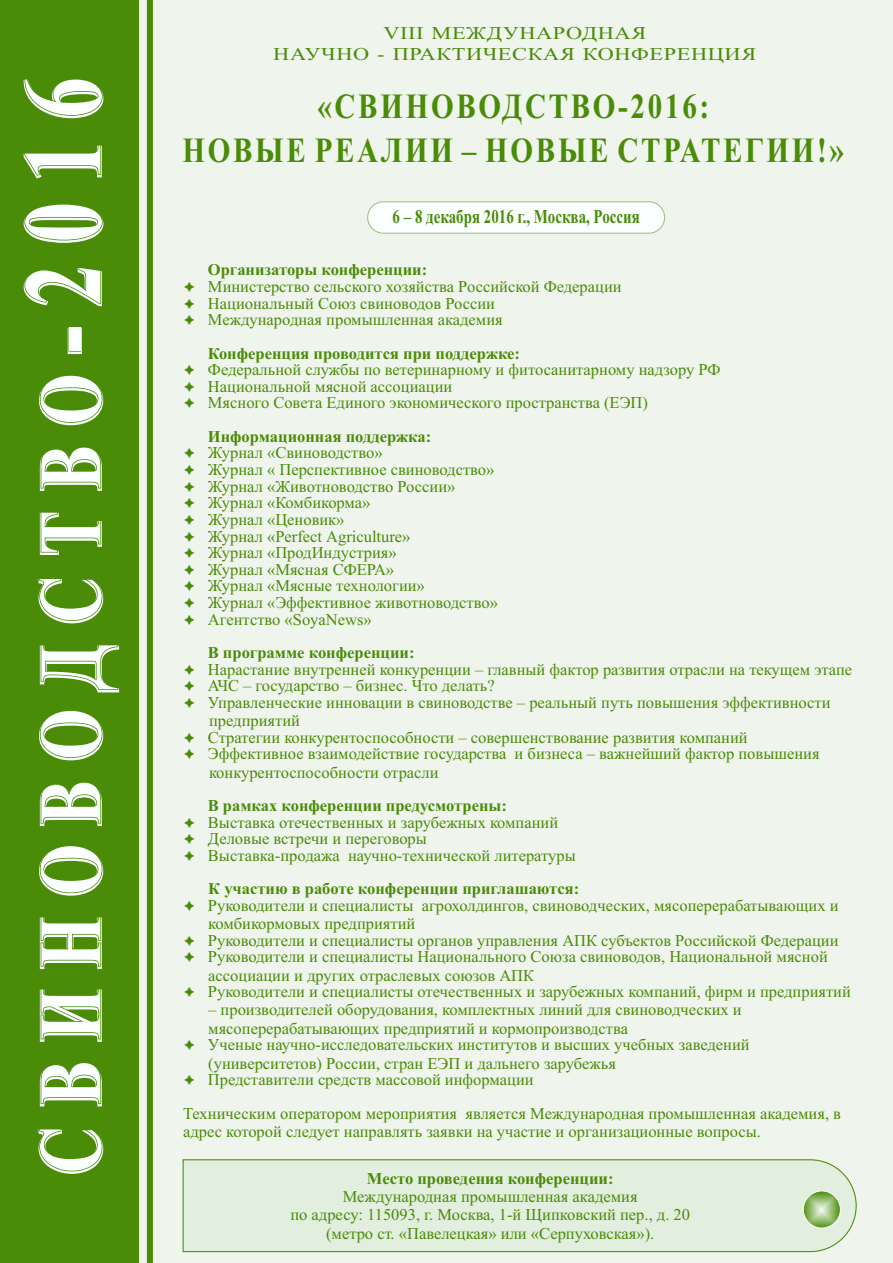
<style>
.page{position:relative;width:893px;height:1263px;background:#eff5ed}
.page>*{position:absolute;margin:0;border:0;box-sizing:border-box;transform-origin:0 0}
.t1{font:700 89.1px "Times New Roman";letter-spacing:.32em;color:#fbffff;scale:.74 1}
.t2{font:700 35.25px/43.8px "Times New Roman";letter-spacing:.09em;color:#4a8b08;text-align:center;scale:.82 1}
.t3{font:700 19.5px "Times New Roman";color:#4a8b08;scale:.77 1}
.t4{font:18px/21.8px "Times New Roman";letter-spacing:.025em;color:#4a8b08;text-align:center;scale:1.24 1}
.t5{font:16.5px/16.6px "Times New Roman";color:#4a8b08}
.t6{font:700 16.5px "Times New Roman";color:#4a8b08}
.s1{font-size:111.3px}
</style>
<div class="page">
<div style="left:0;top:0;width:139px;height:1263px;background:#4a8b08"></div>
<div style="left:147px;top:0;width:6px;height:1263px;background:#4a8b08"></div>
<div style="left:182px;top:1159px;width:675px;height:94px;background:#e2eede"></div>
<svg style="left:803px;top:1191px;width:37px;height:37px"></svg>
<div style="left:803px;top:1191px;width:37px;height:37px;border:1px solid #fbffff;border-radius:50%"></div>
<div style="left:367px;top:201px;width:298px;height:33px;background:#fbffff;border:1px solid #a1c080;border-radius:16px"></div>
<h1 class="t1" style="left:40px;top:1173px;width:1483px;rotate:-90deg">СВИНОВОДСТВО <span class="s1">- 2016</span></h1>
<p class="t4" style="left:273px;top:24px;width:391px">VIII МЕЖДУНАРОДНАЯ<br>НАУЧНО - ПРАКТИЧЕСКАЯ КОНФЕРЕНЦИЯ</p>
<h2 class="t2" style="left:183px;top:88px;width:808px">«СВИНОВОДСТВО-2016:<br>НОВЫЕ РЕАЛИИ – НОВЫЕ СТРАТЕГИИ!»</h2>
<p class="t3" style="left:393px;top:210px;width:323px">6 – 8 декабря 2016 г., Москва, Россия</p>
<p class="t6" style="left:208px;top:264px;width:221px">Организаторы конференции:</p>
<p class="t5" style="left:208px;top:280px;width:415px">Министерство сельского хозяйства Российской Федерации<br>Национальный Союз свиноводов России<br>Международная промышленная академия</p>
<p class="t6" style="left:208px;top:347px;width:314px">Конференция проводится при поддержке:</p>
<p class="t5" style="left:208px;top:363px;width:514px">Федеральной службы по ветеринарному и фитосанитарному надзору РФ<br>Национальной мясной ассоциации<br>Мясного Совета Единого экономического пространства (ЕЭП)</p>
<p class="t6" style="left:208px;top:431px;width:225px">Информационная поддержка:</p>
<p class="t5" style="left:208px;top:446px;width:292px">Журнал «Свиноводство»<br>Журнал « Перспективное свиноводство»<br>Журнал «Животноводство России»<br>Журнал «Комбикорма»<br>Журнал «Ценовик»<br>Журнал «Perfect Agriculture»<br>Журнал «ПродИндустрия»<br>Журнал «Мясная СФЕРА»<br>Журнал «Мясные технологии»<br>Журнал «Эффективное животноводство»<br>Агентство «SoyaNews»</p>
<p class="t6" style="left:208px;top:647px;width:208px">В программе конференции:</p>
<p class="t5" style="left:208px;top:662px;width:646px">Нарастание внутренней конкуренции – главный фактор развития отрасли на текущем этапе<br>АЧС – государство – бизнес. Что делать?<br>Управленческие инновации в свиноводстве – реальный путь повышения эффективности</p>
<p class="t5" style="left:208px;top:714px;width:613px">предприятий<br>Стратегии конкурентоспособности – совершенствование развития компаний<br>Эффективное взаимодействие государства и бизнеса – важнейший фактор повышения</p>
<p class="t5" style="left:209px;top:765px;width:231px">конкурентоспособности отрасли</p>
<p class="t6" style="left:208px;top:800px;width:301px">В рамках конференции предусмотрены:</p>
<p class="t5" style="left:208px;top:815px;width:369px">Выставка отечественных и зарубежных компаний<br>Деловые встречи и переговоры<br>Выставка-продажа научно-технической литературы</p>
<p class="t6" style="left:208px;top:883px;width:373px">К участию в работе конференции приглашаются:</p>
<p class="t5" style="left:208px;top:898px;width:632px;line-height:18.3px">Руководители и специалисты агрохолдингов, свиноводческих, мясоперерабатывающих и комбикормовых предприятий</p>
<p class="t5" style="left:208px;top:933px;width:632px">Руководители и специалисты органов управления АПК субъектов Российской Федерации<br>Руководители и специалисты Национального Союза свиноводов, Национальной мясной</p>
<p class="t5" style="left:208px;top:968px;width:644px">ассоциации и других отраслевых союзов АПК<br>Руководители и специалисты отечественных и зарубежных компаний, фирм и предприятий</p>
<p class="t5" style="left:208px;top:1002px;width:535px;line-height:18.3px">– производителей оборудования, комплектных линий для свиноводческих и мясоперерабатывающих предприятий и кормопроизводства</p>
<p class="t5" style="left:208px;top:1037px;width:543px;line-height:18.3px">Ученые научно-исследовательских институтов и высших учебных заведений (университетов) России, стран ЕЭП и дальнего зарубежья</p>
<p class="t5" style="left:183px;top:1065px;width:659px;line-height:33.3px;text-indent:25px">Представители средств массовой информации<br>Техническим оператором мероприятия является Международная промышленная академия, в</p>
<p class="t5" style="left:183px;top:1124px;width:579px">адрес которой следует направлять заявки на участие и организационные вопросы.</p>
<p class="t6" style="left:367px;top:1172px;width:248px">Место проведения конференции:</p>
<p class="t5" style="left:290px;top:1189px;width:401px;line-height:18.3px;text-align:center">Международная промышленная академия<br>по адресу: 115093, г. Москва, 1-й Щипковский пер., д. 20 (метро ст. «Павелецкая» или «Серпуховская»).</p>
</div>
